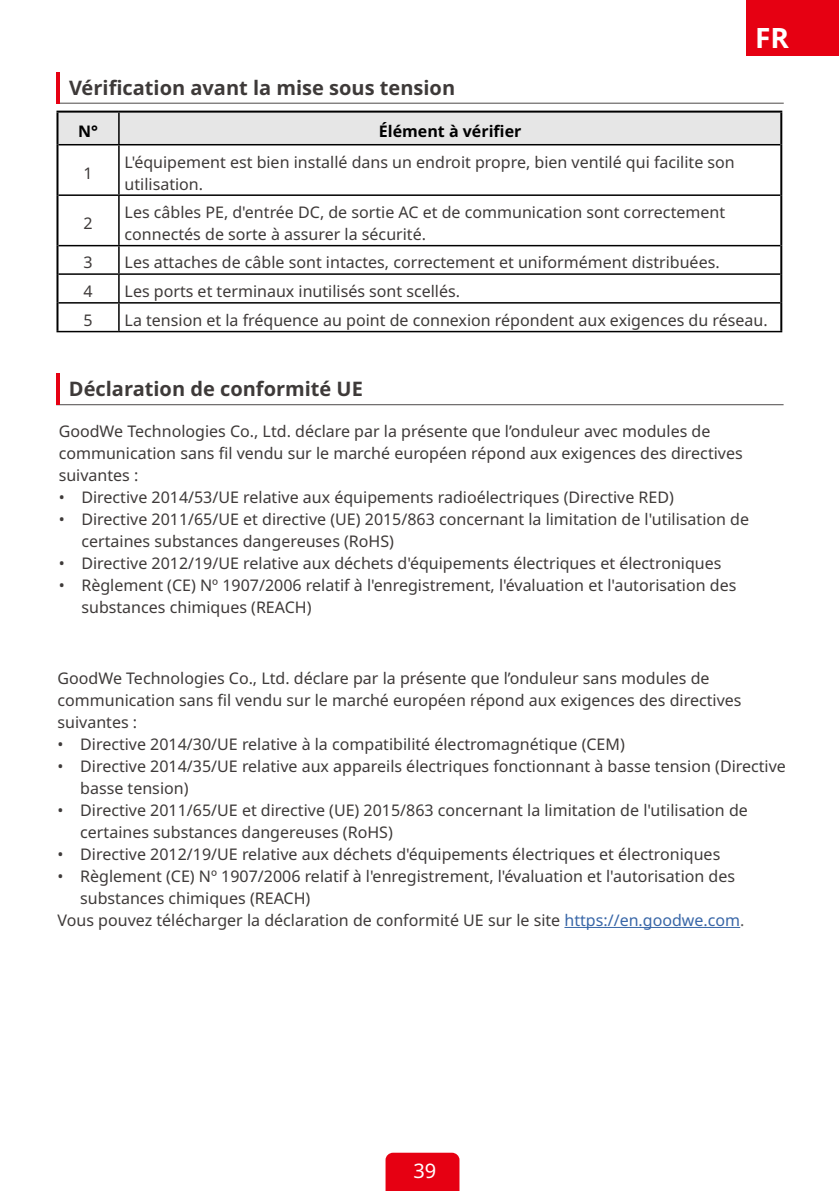
<style>
.page{position:relative;width:840px;height:1191px;background:#fff}
.page>*{position:absolute;margin:0;border:0;box-sizing:border-box;transform-origin:0 0}
.t1{font:700 28px "Noto Sans";color:#fff}
.t2{font:700 20px "Noto Sans";color:#3e3a39}
.t3{font:20px "Noto Sans";color:#fff}
.t4{font:16px/22px "Noto Sans";color:#3e3a39}
.t5{font:700 16px "Noto Sans";color:#000}
.s1{color:#3866a7}
.s2{color:#575554}
</style>
<div class="page">
<div style="left:385px;top:1152px;width:74px;height:39px;background:#e60012"></div>
<div style="left:746px;top:0;width:92px;height:55px;background:#e60012"></div>
<hr style="left:56px;top:103px;width:727px;height:1px;background:#4c4948">
<hr style="left:56px;top:72px;width:4px;height:31px;background:#e60012">
<div style="left:58px;top:113px;width:721px;height:31px;background:#e6e6e6"></div>
<hr style="left:118px;top:145px;width:2px;height:49px;background:#000">
<hr style="left:58px;top:194px;width:61px;height:2px;background:#000">
<hr style="left:119px;top:194px;width:660px;height:2px;background:#000">
<hr style="left:118px;top:196px;width:2px;height:49px;background:#000">
<hr style="left:58px;top:245px;width:61px;height:1px;background:#000">
<hr style="left:119px;top:245px;width:660px;height:1px;background:#000">
<hr style="left:118px;top:246px;width:2px;height:27px;background:#000">
<hr style="left:58px;top:273px;width:61px;height:2px;background:#000">
<hr style="left:119px;top:273px;width:660px;height:2px;background:#000">
<hr style="left:118px;top:275px;width:2px;height:27px;background:#000">
<hr style="left:58px;top:302px;width:61px;height:1px;background:#000">
<hr style="left:119px;top:302px;width:660px;height:1px;background:#000">
<hr style="left:118px;top:303px;width:2px;height:28px;background:#000">
<hr style="left:56px;top:331px;width:63px;height:1px;background:#000">
<hr style="left:119px;top:331px;width:662px;height:1px;background:#000">
<hr style="left:56px;top:111px;width:63px;height:2px;background:#000">
<hr style="left:56px;top:113px;width:2px;height:32px;background:#000">
<hr style="left:119px;top:111px;width:662px;height:2px;background:#000">
<hr style="left:779px;top:113px;width:2px;height:32px;background:#000">
<hr style="left:118px;top:113px;width:2px;height:31px;background:#000">
<hr style="left:58px;top:144px;width:61px;height:1px;background:#000">
<hr style="left:119px;top:144px;width:660px;height:1px;background:#000">
<hr style="left:56px;top:145px;width:2px;height:50px;background:#000">
<hr style="left:779px;top:145px;width:2px;height:50px;background:#000">
<hr style="left:56px;top:195px;width:2px;height:51px;background:#000">
<hr style="left:779px;top:195px;width:2px;height:51px;background:#000">
<hr style="left:56px;top:246px;width:2px;height:28px;background:#000">
<hr style="left:779px;top:246px;width:2px;height:28px;background:#000">
<hr style="left:56px;top:274px;width:2px;height:29px;background:#000">
<hr style="left:779px;top:274px;width:2px;height:29px;background:#000">
<hr style="left:56px;top:303px;width:2px;height:28px;background:#000">
<hr style="left:779px;top:303px;width:2px;height:28px;background:#000">
<hr style="left:56px;top:404px;width:727px;height:1px;background:#4c4948">
<hr style="left:56px;top:374px;width:4px;height:31px;background:#e60012">
<hr style="left:564px;top:927px;width:175px;height:1px;background:#3866a7">
<h1 class="t1" style="left:754px;top:18px;width:35px">FR</h1>
<p class="t2" style="left:69px;top:73px;width:387px">Vérification avant la mise sous tension</p>
<p class="t5" style="left:78px;top:120px;width:21px">N°</p>
<p class="t5" style="left:378px;top:120px;width:144px">Élément à vérifier</p>
<p class="t4" style="left:84px;top:162px;width:11px">1</p>
<p class="t4" style="left:124px;top:151px;width:611px">L'équipement est bien installé dans un endroit propre, bien ventilé qui facilite son utilisation.</p>
<p class="t4" style="left:84px;top:212px;width:11px">2</p>
<p class="t4" style="left:124px;top:201px;width:601px">Les câbles PE, d'entrée DC, de sortie AC et de communication sont correctement connectés de sorte à assurer la sécurité.</p>
<p class="t4" style="left:84px;top:252px;width:11px">3</p>
<p class="t4" style="left:124px;top:252px;width:596px">Les attaches de câble sont intactes, correctement et uniformément distribuées.</p>
<p class="t4" style="left:84px;top:281px;width:11px">4</p>
<p class="t4" style="left:124px;top:281px;width:337px">Les ports et terminaux inutilisés sont scellés.</p>
<p class="t4" style="left:84px;top:309px;width:11px">5</p>
<p class="t4" style="left:124px;top:309px;width:644px">La tension et la fréquence au point de connexion répondent aux exigences du réseau.</p>
<p class="t2" style="left:69px;top:374px;width:295px">Déclaration de conformité UE</p>
<p class="t4" style="left:59px;top:421px;width:685px">GoodWe Technologies Co., Ltd. déclare par la présente que l’onduleur avec modules de communication sans fil vendu sur le marché européen répond aux exigences des directives suivantes :</p>
<p class="t4" style="left:59px;top:487px;width:616px">• Directive 2014/53/UE relative aux équipements radioélectriques (Directive RED)</p>
<p class="t4" style="left:81px;top:509px;width:668px;text-indent:-23px">• Directive 2011/65/UE et directive (UE) 2015/863 concernant la limitation de l'utilisation de certaines substances dangereuses (RoHS)</p>
<p class="t4" style="left:59px;top:553px;width:664px">• Directive 2012/19/UE relative aux déchets d'équipements électriques et électroniques</p>
<p class="t4" style="left:81px;top:575px;width:656px;text-indent:-23px">• Règlement (CE) Nº 1907/2006 relatif à l'enregistrement, l'évaluation et l'autorisation des substances chimiques (REACH)</p>
<p class="t4" style="left:57px;top:667px;width:685px">GoodWe Technologies Co., Ltd. déclare par la présente que l’onduleur sans modules de communication sans fil vendu sur le marché européen répond aux exigences des directives suivantes :</p>
<p class="t4" style="left:57px;top:733px;width:568px">• Directive 2014/30/UE relative à la compatibilité électromagnétique (CEM)</p>
<p class="t4" style="left:80px;top:755px;width:706px;text-indent:-23px">• Directive 2014/35/UE relative aux appareils électriques fonctionnant à basse tension (Directive basse tension)</p>
<p class="t4" style="left:80px;top:799px;width:668px;text-indent:-23px">• Directive 2011/65/UE et directive (UE) 2015/863 concernant la limitation de l'utilisation de certaines substances dangereuses (RoHS)</p>
<p class="t4" style="left:57px;top:843px;width:664px">• Directive 2012/19/UE relative aux déchets d'équipements électriques et électroniques</p>
<p class="t4" style="left:57px;top:865px;width:678px">• Règlement (CE) Nº 1907/2006 relatif à l'enregistrement, l'évaluation et l'autorisation des</p>
<p class="t4" style="left:80px;top:887px;width:231px">substances chimiques (REACH)</p>
<p class="t4" style="left:57px;top:909px;width:688px">Vous pouvez télécharger la déclaration de conformité UE sur le site <span class="s1">https://en.goodwe.com</span><span class="s2">.</span></p>
<p class="t3" style="left:413px;top:1156px;width:24px">39</p>
</div>
